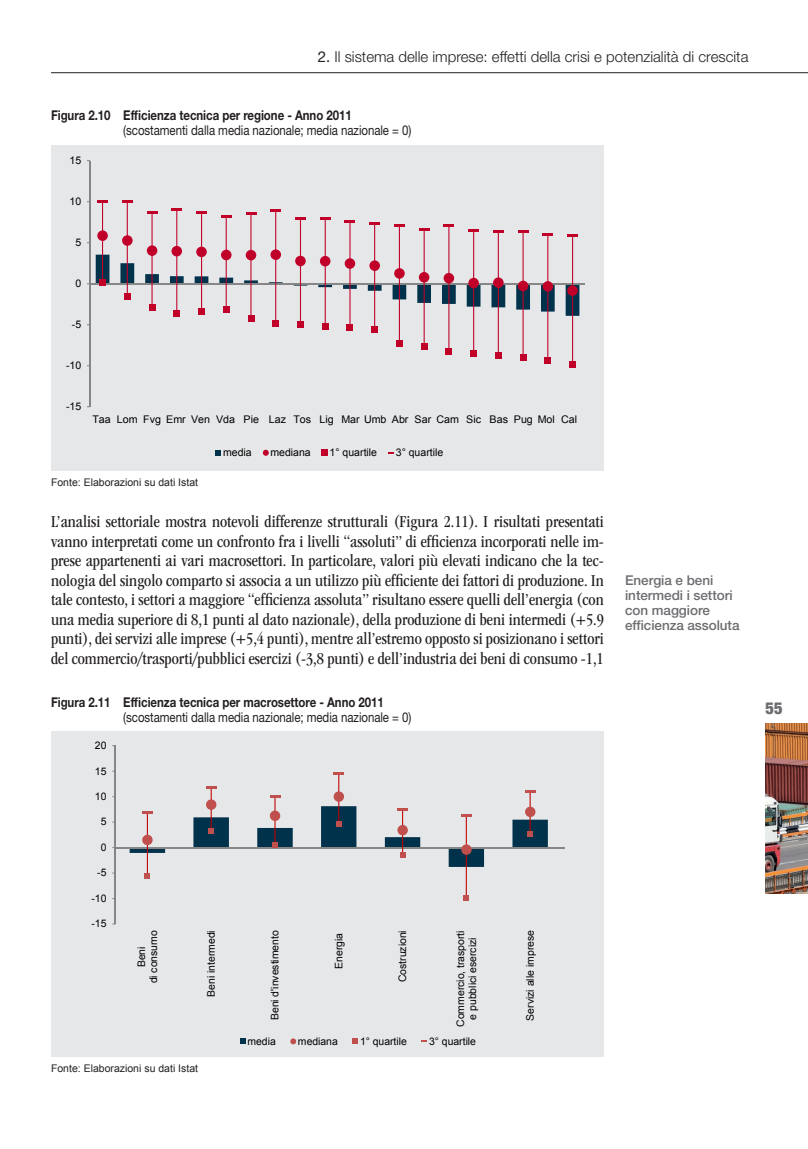
<style>
.page{position:relative;width:808px;height:1149px;background:#fff}
.page>*{position:absolute;margin:0;border:0;box-sizing:border-box;transform-origin:0 0}
.t1{font:condensed 17.25px/19.5px "ITC Garamond Std";color:#231f20;text-align:justify}
.t2{font:900 condensed 16.5px "Helvetica Neue LT Std";color:#6c6d70}
.t3{font:300 15px "Helvetica Neue LT Std";color:#231f20}
.t4{font:13.5px "Helvetica Neue LT Std";letter-spacing:-.005em;color:#231f20;scale:.85 1}
.t5{font:700 13.5px "Helvetica Neue LT Std";letter-spacing:-.005em;color:#231f20;scale:.85 1}
.t6{font:500 13.5px/15px "Helvetica Neue LT Std";letter-spacing:-.005em;color:#6c6d70}
.t7{font:10.5px "Arial";color:#000}
.t8{font:10.5px "Arial";color:#231f20}
.t9{font:10.35px/12px "Arial";color:#000;text-align:center}
.s1{font-weight:400}
</style>
<div class="page">
<hr style="left:51px;top:72px;width:757px;height:1px;background:#231f20">
<img style="left:765px;top:723px;width:43px;height:170px">
<div style="left:51px;top:145px;width:553px;height:325px;background:#e6e7e9"></div>
<hr style="left:90px;top:161px;width:1px;height:245px;background:#868686">
<hr style="left:90px;top:283px;width:495px;height:1px;background:#868686">
<hr style="left:102px;top:202px;width:1px;height:80px;background:#c1002a">
<hr style="left:127px;top:201px;width:1px;height:95px;background:#c1002a">
<hr style="left:151px;top:212px;width:2px;height:95px;background:#c1002a">
<hr style="left:176px;top:210px;width:1px;height:103px;background:#c1002a">
<hr style="left:201px;top:212px;width:1px;height:100px;background:#c1002a">
<hr style="left:226px;top:217px;width:1px;height:92px;background:#c1002a">
<hr style="left:250px;top:213px;width:1px;height:105px;background:#c1002a">
<hr style="left:275px;top:210px;width:1px;height:113px;background:#c1002a">
<hr style="left:300px;top:218px;width:1px;height:106px;background:#c1002a">
<hr style="left:325px;top:218px;width:1px;height:109px;background:#c1002a">
<hr style="left:349px;top:222px;width:1px;height:105px;background:#c1002a">
<hr style="left:374px;top:223px;width:1px;height:106px;background:#c1002a">
<hr style="left:399px;top:225px;width:1px;height:118px;background:#c1002a">
<hr style="left:424px;top:229px;width:1px;height:117px;background:#c1002a">
<hr style="left:448px;top:226px;width:1px;height:125px;background:#c1002a">
<hr style="left:473px;top:230px;width:1px;height:123px;background:#c1002a">
<hr style="left:498px;top:231px;width:1px;height:124px;background:#c1002a">
<hr style="left:522px;top:231px;width:2px;height:126px;background:#c1002a">
<hr style="left:547px;top:235px;width:1px;height:125px;background:#c1002a">
<hr style="left:572px;top:235px;width:1px;height:129px;background:#c1002a">
<div style="left:97px;top:230px;width:11px;height:11px;background:#c1002a;border-radius:50%"></div>
<div style="left:122px;top:235px;width:11px;height:11px;background:#c1002a;border-radius:50%"></div>
<div style="left:147px;top:245px;width:10px;height:11px;background:#c1002a;border-radius:50%"></div>
<div style="left:171px;top:246px;width:11px;height:10px;background:#c1002a;border-radius:50%"></div>
<div style="left:196px;top:246px;width:11px;height:11px;background:#c1002a;border-radius:50%"></div>
<svg style="left:221px;top:249px;width:11px;height:11px"></svg>
<div style="left:246px;top:250px;width:10px;height:10px;background:#c1002a;border-radius:50%"></div>
<div style="left:270px;top:249px;width:11px;height:11px;background:#c1002a;border-radius:50%"></div>
<svg style="left:96px;top:254px;width:483px;height:78px"></svg>
<div style="left:396px;top:340px;width:6px;height:7px;background:#c1002a"></div>
<svg style="left:421px;top:343px;width:6px;height:6px"></svg>
<svg style="left:446px;top:348px;width:6px;height:6px"></svg>
<svg style="left:471px;top:350px;width:6px;height:6px"></svg>
<svg style="left:495px;top:352px;width:6px;height:6px"></svg>
<svg style="left:520px;top:354px;width:6px;height:6px"></svg>
<svg style="left:545px;top:357px;width:6px;height:6px"></svg>
<svg style="left:569px;top:361px;width:6px;height:6px"></svg>
<svg style="left:97px;top:201px;width:11px;height:2px"></svg>
<svg style="left:122px;top:200px;width:11px;height:2px"></svg>
<svg style="left:147px;top:211px;width:10px;height:2px"></svg>
<svg style="left:171px;top:209px;width:11px;height:2px"></svg>
<svg style="left:196px;top:211px;width:11px;height:2px"></svg>
<svg style="left:221px;top:216px;width:11px;height:2px"></svg>
<svg style="left:246px;top:212px;width:10px;height:2px"></svg>
<svg style="left:270px;top:209px;width:11px;height:2px"></svg>
<svg style="left:295px;top:217px;width:11px;height:2px"></svg>
<svg style="left:320px;top:217px;width:10px;height:2px"></svg>
<svg style="left:345px;top:221px;width:10px;height:2px"></svg>
<svg style="left:369px;top:222px;width:11px;height:2px"></svg>
<svg style="left:394px;top:224px;width:11px;height:2px"></svg>
<svg style="left:419px;top:228px;width:10px;height:2px"></svg>
<svg style="left:444px;top:225px;width:10px;height:2px"></svg>
<svg style="left:468px;top:229px;width:11px;height:2px"></svg>
<svg style="left:493px;top:230px;width:11px;height:2px"></svg>
<svg style="left:518px;top:231px;width:10px;height:2px"></svg>
<svg style="left:543px;top:234px;width:10px;height:2px"></svg>
<svg style="left:567px;top:234px;width:11px;height:2px"></svg>
<svg style="left:216px;top:450px;width:5px;height:5px"></svg>
<svg style="left:263px;top:449px;width:6px;height:6px"></svg>
<svg style="left:322px;top:449px;width:6px;height:6px"></svg>
<div style="left:51px;top:730px;width:553px;height:326px;background:#e6e7e9"></div>
<hr style="left:115px;top:745px;width:1px;height:178px;background:#868686">
<hr style="left:115px;top:846px;width:450px;height:1px;background:#868686">
<hr style="left:338px;top:773px;width:1px;height:50px;background:#c00000">
<hr style="left:211px;top:787px;width:1px;height:43px;background:#c00000">
<hr style="left:530px;top:791px;width:1px;height:42px;background:#c00000">
<hr style="left:274px;top:796px;width:1px;height:48px;background:#c00000">
<hr style="left:147px;top:812px;width:1px;height:63px;background:#c00000">
<hr style="left:466px;top:815px;width:1px;height:82px;background:#c00000">
<div style="left:206px;top:799px;width:10px;height:10px;background:#c0504d;border-radius:50%"></div>
<div style="left:334px;top:791px;width:10px;height:10px;background:#c0504d;border-radius:50%"></div>
<svg style="left:144px;top:872px;width:6px;height:6px"></svg>
<svg style="left:463px;top:894px;width:6px;height:6px"></svg>
<svg style="left:206px;top:786px;width:10px;height:2px"></svg>
<svg style="left:270px;top:795px;width:10px;height:2px"></svg>
<svg style="left:334px;top:772px;width:10px;height:2px"></svg>
<svg style="left:130px;top:806px;width:418px;height:60px"></svg>
<svg style="left:525px;top:790px;width:10px;height:2px"></svg>
<svg style="left:240px;top:1038px;width:5px;height:5px"></svg>
<svg style="left:290px;top:1038px;width:6px;height:6px"></svg>
<svg style="left:352px;top:1038px;width:6px;height:6px"></svg>
<p class="t3" style="left:318px;top:47px;width:432px"><span class="s1">2.</span> Il sistema delle imprese: effetti della crisi e potenzialità di crescita</p>
<p class="t5" style="left:51px;top:107px;width:355px">Figura 2.10 Efficienza tecnica per regione - Anno 2011</p>
<p class="t4" style="left:123px;top:122px;width:340px">(scostamenti dalla media nazionale; media nazionale = 0)</p>
<p class="t7" style="left:69px;top:153px;width:13px">15</p>
<p class="t7" style="left:69px;top:194px;width:13px">10</p>
<p class="t7" style="left:75px;top:235px;width:7px">5</p>
<p class="t7" style="left:75px;top:276px;width:7px">0</p>
<p class="t7" style="left:72px;top:317px;width:11px">-5</p>
<p class="t7" style="left:66px;top:358px;width:17px">-10</p>
<p class="t7" style="left:66px;top:399px;width:17px">-15</p>
<p class="t7" style="left:92px;top:412px;width:486px">Taa Lom Fvg Emr Ven Vda Pie Laz Tos Lig Mar Umb Abr Sar Cam Sic Bas Pug Mol Cal</p>
<p class="t7" style="left:223px;top:445px;width:30px">media</p>
<p class="t7" style="left:270px;top:445px;width:42px">mediana</p>
<p class="t7" style="left:330px;top:445px;width:49px">1° quartile</p>
<p class="t7" style="left:396px;top:445px;width:49px">3° quartile</p>
<p class="t8" style="left:51px;top:475px;width:149px">Fonte: Elaborazioni su dati Istat</p>
<p class="t1" style="left:51px;top:512px;width:554px">L’analisi settoriale mostra notevoli differenze strutturali (Figura 2.11). I risultati presentati vanno interpretati come un confronto fra i livelli “assoluti” di efficienza incorporati nelle im&shy;prese appartenenti ai vari macrosettori. In particolare, valori più elevati indicano che la tec&shy;nologia del singolo comparto si associa a un utilizzo più efficiente dei fattori di produzione. In tale contesto, i settori a maggiore “efficienza assoluta” risultano essere quelli dell’energia (con una media superiore di 8,1 punti al dato nazionale), della produzione di beni intermedi (+5.9 punti), dei servizi alle imprese (+5,4 punti), mentre all’estremo opposto si posizionano i settori del commercio/trasporti/pubblici esercizi (-3,8 punti) e dell’industria dei beni di consumo -1,1</p>
<p class="t5" style="left:51px;top:693px;width:393px">Figura 2.11 Efficienza tecnica per macrosettore - Anno 2011</p>
<p class="t4" style="left:123px;top:708px;width:340px">(scostamenti dalla media nazionale; media nazionale = 0)</p>
<p class="t9" style="left:95px;top:739px;width:13px">20</p>
<p class="t9" style="left:95px;top:764px;width:13px">15</p>
<p class="t9" style="left:95px;top:790px;width:13px">10</p>
<p class="t9" style="left:101px;top:815px;width:7px">5</p>
<p class="t9" style="left:101px;top:841px;width:7px">0</p>
<p class="t9" style="left:97px;top:866px;width:11px">-5</p>
<p class="t9" style="left:92px;top:892px;width:17px">-10</p>
<p class="t9" style="left:92px;top:917px;width:17px">-15</p>
<p class="t9" style="left:136px;top:983px;width:55px;rotate:-90deg">Beni<br>di consumo</p>
<p class="t9" style="left:205px;top:996px;width:68px;rotate:-90deg">Beni intermedi</p>
<p class="t9" style="left:269px;top:1019px;width:91px;rotate:-90deg">Beni d'investimento</p>
<p class="t9" style="left:333px;top:968px;width:37px;rotate:-90deg">Energia</p>
<p class="t9" style="left:397px;top:982px;width:54px;rotate:-90deg">Costruzioni</p>
<p class="t9" style="left:455px;top:1026px;width:98px;rotate:-90deg">Commercio, trasporti e pubblici esercizi</p>
<p class="t9" style="left:524px;top:1020px;width:92px;rotate:-90deg">Servizi alle imprese</p>
<p class="t9" style="left:247px;top:1034px;width:30px">media</p>
<p class="t9" style="left:298px;top:1034px;width:41px">mediana</p>
<p class="t9" style="left:360px;top:1034px;width:48px">1° quartile</p>
<p class="t9" style="left:429px;top:1034px;width:48px">3° quartile</p>
<p class="t8" style="left:51px;top:1060px;width:149px">Fonte: Elaborazioni su dati Istat</p>
<p class="t6" style="left:625px;top:572px;width:116px">Energia e beni intermedi i settori con maggiore efficienza assoluta</p>
<p class="t2" style="left:765px;top:697px;width:19px">55</p>
</div>
